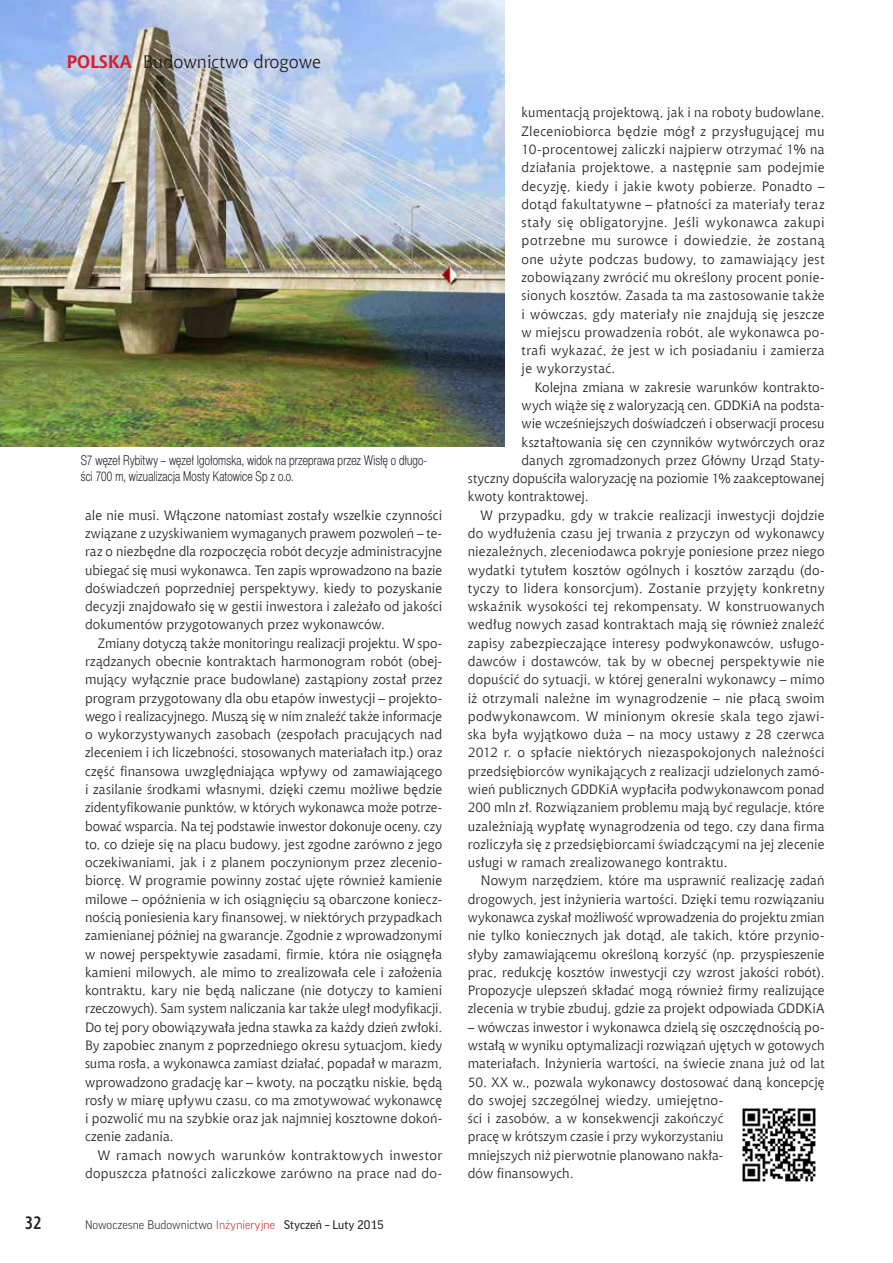
<style>
.page{position:relative;width:893px;height:1263px;background:#fff}
.page>*{position:absolute;margin:0;border:0;box-sizing:border-box;transform-origin:0 0}
.t1{font:18px "Chianti EU";color:#231f20}
.t2{font:700 18px "Aerton Cnd EFN";color:#231f20}
.t3{font:13.5px/18.3px "Chianti EU";letter-spacing:.01em;color:#231f20;text-align:justify}
.t4{font:13.5px/16.2px "Switzer Cnd EFN Light";letter-spacing:.015em;color:#231f20;scale:.9 1}
.t5{font:13.5px/18.3px "Chianti EU";letter-spacing:.03em;color:#231f20;text-align:right}
.t6{font:300 12px "Good Pro";color:#231f20}
.s1{font-weight:700;color:#d1232a}
.s2{color:#d1232a}
.s3{font-weight:400}
</style>
<div class="page">
<img style="left:0;top:0;width:505px;height:447px">
<img style="left:742px;top:1108px;width:74px;height:74px">
<h1 class="t1" style="left:66px;top:51px;width:256px"><span class="s1">POLSKA</span> Budownictwo drogowe</h1>
<p class="t4" style="left:81px;top:452px;width:386px">S7 węzeł Rybitwy – węzeł Igołomska, widok na przeprawa przez Wisłę o długo&shy;ści 700 m, wizualizacja Mosty Katowice Sp z o.o.</p>
<p class="t3" style="left:85px;top:506px;width:359px">ale nie musi. Włączone natomiast zostały wszelkie czynności związane z uzyskiwaniem wymaganych prawem pozwoleń – te&shy;raz o niezbędne dla rozpoczęcia robót decyzje administracyjne ubiegać się musi wykonawca. Ten zapis wprowadzono na bazie doświadczeń poprzedniej perspektywy, kiedy to pozyskanie decyzji znajdowało się w gestii inwestora i zależało od jakości dokumentów przygotowanych przez wykonawców.</p>
<p class="t3" style="left:85px;top:634px;width:359px;text-indent:13px">Zmiany dotyczą także monitoringu realizacji projektu. W spo&shy;rządzanych obecnie kontraktach harmonogram robót (obej&shy;mujący wyłącznie prace budowlane) zastąpiony został przez program przygotowany dla obu etapów inwestycji – projekto&shy;wego i realizacyjnego. Muszą się w nim znaleźć także informacje o wykorzystywanych zasobach (zespołach pracujących nad zleceniem i ich liczebności, stosowanych materiałach itp.) oraz część finansowa uwzględniająca wpływy od zamawiającego i zasilanie środkami własnymi, dzięki czemu możliwe będzie zidentyfikowanie punktów, w których wykonawca może potrze&shy;bować wsparcia. Na tej podstawie inwestor dokonuje oceny, czy to, co dzieje się na placu budowy, jest zgodne zarówno z jego oczekiwaniami, jak i z planem poczynionym przez zlecenio&shy;biorcę. W programie powinny zostać ujęte również kamienie milowe – opóźnienia w ich osiągnięciu są obarczone koniecz&shy;nością poniesienia kary finansowej, w niektórych przypadkach zamienianej później na gwarancje. Zgodnie z wprowadzonymi w nowej perspektywie zasadami, firmie, która nie osiągnęła kamieni milowych, ale mimo to zrealizowała cele i założenia kontraktu, kary nie będą naliczane (nie dotyczy to kamieni rzeczowych). Sam system naliczania kar także uległ modyfikacji.<br>Do tej pory obowiązywała jedna stawka za każdy dzień zwłoki.<br>By zapobiec znanym z poprzedniego okresu sytuacjom, kiedy suma rosła, a wykonawca zamiast działać, popadał w marazm, wprowadzono gradację kar – kwoty, na początku niskie, będą rosły w miarę upływu czasu, co ma zmotywować wykonawcę i pozwolić mu na szybkie oraz jak najmniej kosztowne dokoń&shy;czenie zadania.</p>
<p class="t5" style="left:85px;top:1146px;width:359px">W ramach nowych warunków kontraktowych inwestor dopuszcza płatności zaliczkowe zarówno na prace nad do-</p>
<h1 class="t2" style="left:25px;top:1212px;width:18px">32</h1>
<p class="t6" style="left:85px;top:1218px;width:300px">Nowoczesne Budownictwo <span class="s2">Inżynieryjne</span> <span class="s3">Styczeń – Luty 2015</span></p>
<p class="t3" style="left:522px;top:103px;width:305px">kumentacją projektową, jak i na roboty budowlane.<br>Zleceniobiorca będzie mógł z przysługującej mu 10-procentowej zaliczki najpierw otrzymać 1% na działania projektowe, a następnie sam podejmie decyzję, kiedy i jakie kwoty pobierze. Ponadto – dotąd fakultatywne – płatności za materiały teraz stały się obligatoryjne. Jeśli wykonawca zakupi potrzebne mu surowce i dowiedzie, że zostaną one użyte podczas budowy, to zamawiający jest zobowiązany zwrócić mu określony procent ponie&shy;sionych kosztów. Zasada ta ma zastosowanie także i wówczas, gdy materiały nie znajdują się jeszcze w miejscu prowadzenia robót, ale wykonawca po&shy;trafi wykazać, że jest w ich posiadaniu i zamierza je wykorzystać.</p>
<p class="t3" style="left:534px;top:378px;width:292px">Kolejna zmiana w zakresie warunków kontrakto-</p>
<p class="t3" style="left:522px;top:396px;width:305px">wych wiąże się z waloryzacją cen. GDDKiA na podsta-</p>
<p class="t3" style="left:522px;top:414px;width:304px">wie wcześniejszych doświadczeń i obserwacji procesu</p>
<p class="t3" style="left:522px;top:432px;width:304px">kształtowania się cen czynników wytwórczych oraz</p>
<p class="t3" style="left:522px;top:451px;width:304px">danych zgromadzonych przez Główny Urząd Staty-</p>
<p class="t3" style="left:468px;top:469px;width:358px">styczny dopuściła waloryzację na poziomie 1% zaakceptowanej</p>
<p class="t3" style="left:468px;top:487px;width:122px">kwoty kontraktowej.</p>
<p class="t3" style="left:480px;top:506px;width:346px">W przypadku, gdy w trakcie realizacji inwestycji dojdzie</p>
<p class="t3" style="left:468px;top:524px;width:358px">do wydłużenia czasu jej trwania z przyczyn od wykonawcy</p>
<p class="t3" style="left:468px;top:542px;width:358px">niezależnych, zleceniodawca pokryje poniesione przez niego</p>
<p class="t3" style="left:468px;top:560px;width:358px">wydatki tytułem kosztów ogólnych i kosztów zarządu (do-</p>
<p class="t3" style="left:468px;top:579px;width:358px">tyczy to lidera konsorcjum). Zostanie przyjęty konkretny</p>
<p class="t3" style="left:468px;top:597px;width:358px">wskaźnik wysokości tej rekompensaty. W konstruowanych</p>
<p class="t3" style="left:468px;top:615px;width:358px">według nowych zasad kontraktach mają się również znaleźć</p>
<p class="t3" style="left:468px;top:634px;width:358px">zapisy zabezpieczające interesy podwykonawców, usługo-</p>
<p class="t3" style="left:468px;top:652px;width:358px">dawców i dostawców, tak by w obecnej perspektywie nie</p>
<p class="t3" style="left:468px;top:670px;width:358px">dopuścić do sytuacji, w której generalni wykonawcy – mimo</p>
<p class="t3" style="left:468px;top:688px;width:358px">iż otrzymali należne im wynagrodzenie – nie płacą swoim</p>
<p class="t3" style="left:468px;top:707px;width:358px">podwykonawcom. W minionym okresie skala tego zjawi-</p>
<p class="t3" style="left:468px;top:725px;width:358px">ska była wyjątkowo duża – na mocy ustawy z 28 czerwca</p>
<p class="t3" style="left:468px;top:743px;width:358px">2012 r. o spłacie niektórych niezaspokojonych należności</p>
<p class="t3" style="left:468px;top:762px;width:358px">przedsiębiorców wynikających z realizacji udzielonych zamó-</p>
<p class="t3" style="left:468px;top:780px;width:358px">wień publicznych GDDKiA wypłaciła podwykonawcom ponad</p>
<p class="t3" style="left:468px;top:798px;width:358px">200 mln zł. Rozwiązaniem problemu mają być regulacje, które</p>
<p class="t3" style="left:468px;top:816px;width:358px">uzależniają wypłatę wynagrodzenia od tego, czy dana firma</p>
<p class="t3" style="left:468px;top:835px;width:358px">rozliczyła się z przedsiębiorcami świadczącymi na jej zlecenie</p>
<p class="t3" style="left:468px;top:853px;width:261px">usługi w ramach zrealizowanego kontraktu.</p>
<p class="t3" style="left:480px;top:871px;width:346px">Nowym narzędziem, które ma usprawnić realizację zadań</p>
<p class="t3" style="left:468px;top:890px;width:358px">drogowych, jest inżynieria wartości. Dzięki temu rozwiązaniu</p>
<p class="t3" style="left:468px;top:908px;width:358px">wykonawca zyskał możliwość wprowadzenia do projektu zmian</p>
<p class="t3" style="left:468px;top:926px;width:358px">nie tylko koniecznych jak dotąd, ale takich, które przynio-</p>
<p class="t3" style="left:468px;top:944px;width:358px">słyby zamawiającemu określoną korzyść (np. przyspieszenie</p>
<p class="t3" style="left:468px;top:963px;width:358px">prac, redukcję kosztów inwestycji czy wzrost jakości robót).</p>
<p class="t3" style="left:468px;top:981px;width:358px">Propozycje ulepszeń składać mogą również firmy realizujące</p>
<p class="t3" style="left:468px;top:999px;width:358px">zlecenia w trybie zbuduj, gdzie za projekt odpowiada GDDKiA</p>
<p class="t3" style="left:468px;top:1018px;width:358px">– wówczas inwestor i wykonawca dzielą się oszczędnością po&shy;wstałą w wyniku optymalizacji rozwiązań ujętych w gotowych materiałach. Inżynieria wartości, na świecie znana już od lat</p>
<p class="t3" style="left:468px;top:1072px;width:358px;text-align:left">50. XX w., pozwala wykonawcy dostosować daną koncepcję do swojej szczególnej wiedzy, umiejętno-<br>ści i zasobów, a w konsekwencji zakończyć<br>pracę w krótszym czasie i przy wykorzystaniu<br>mniejszych niż pierwotnie planowano nakła-<br>dów finansowych.</p>
</div>
